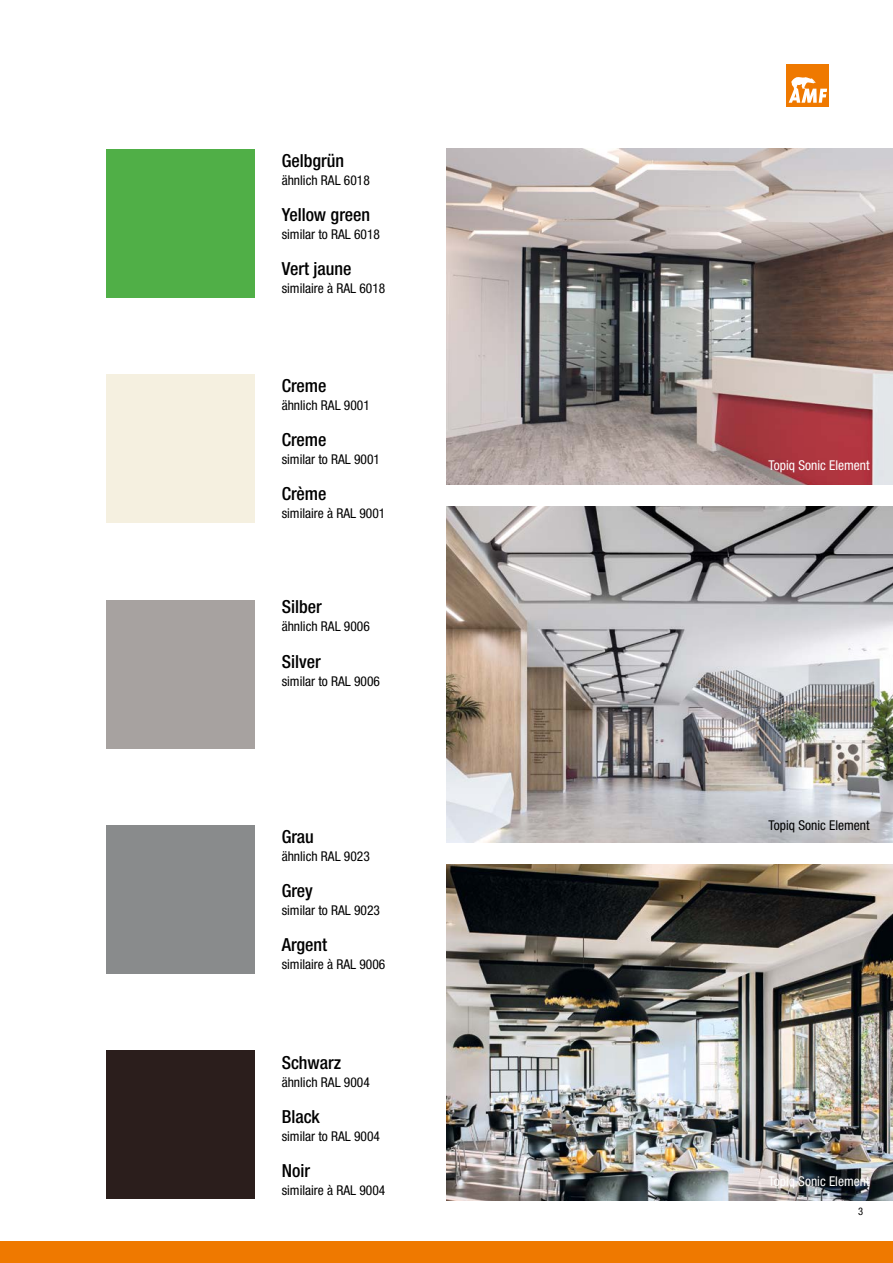
<style>
.page{position:relative;width:893px;height:1263px;background:#fff}
.page>*{position:absolute;margin:0;border:0;box-sizing:border-box;transform-origin:0 0}
.Technische_Eigenscha{font:500 condensed 18px "Helvetica Neue LT Pro";color:#000}
.Technische_Eigenscha-2{font:condensed 13.5px "Helvetica Neue LT Pro";color:#000}
.Fliesstext{font:condensed 13.5px "Helvetica Neue LT Pro";color:#fff}
.Fliesstext-2{font:condensed 13.5px "Helvetica Neue LT Pro";color:#000}
.t1{font:condensed 10.5px "Helvetica Neue LT Pro";color:#000}
</style>
<div class="page">
<div style="left:0;top:1242px;width:893px;height:21px;background:#ef7900"></div>
<div style="left:787px;top:64px;width:42px;height:42px;background:#ef7900"></div>
<svg style="left:789px;top:77px;width:38px;height:26px"></svg>
<img style="left:446px;top:864px;width:447px;height:336px">
<img style="left:446px;top:149px;width:447px;height:336px">
<img style="left:446px;top:507px;width:447px;height:336px">
<div style="left:106px;top:149px;width:149px;height:149px;background:#50af47"></div>
<div style="left:106px;top:600px;width:149px;height:148px;background:#a7a2a0"></div>
<div style="left:106px;top:374px;width:149px;height:149px;background:#f5f0e0"></div>
<div style="left:106px;top:825px;width:149px;height:149px;background:#898b8c"></div>
<div style="left:106px;top:1050px;width:149px;height:149px;background:#2b1e1c"></div>
<p class="Technische_Eigenscha" style="left:282px;top:150px;width:64px">Gelbgrün</p>
<p class="Technische_Eigenscha-2" style="left:282px;top:172px;width:90px">ähnlich RAL 6018</p>
<p class="Technische_Eigenscha" style="left:282px;top:204px;width:90px">Yellow green</p>
<p class="Technische_Eigenscha-2" style="left:282px;top:226px;width:100px">similar to RAL 6018</p>
<p class="Technische_Eigenscha" style="left:282px;top:258px;width:71px">Vert jaune</p>
<p class="Technische_Eigenscha-2" style="left:282px;top:280px;width:105px">similaire à RAL 6018</p>
<p class="Technische_Eigenscha" style="left:282px;top:375px;width:46px">Creme</p>
<p class="Technische_Eigenscha-2" style="left:282px;top:398px;width:90px">ähnlich RAL 9001</p>
<p class="Technische_Eigenscha" style="left:282px;top:429px;width:46px">Creme</p>
<p class="Technische_Eigenscha-2" style="left:282px;top:452px;width:100px">similar to RAL 9001</p>
<p class="Technische_Eigenscha" style="left:282px;top:483px;width:46px">Crème</p>
<p class="Technische_Eigenscha-2" style="left:282px;top:506px;width:105px">similaire à RAL 9001</p>
<p class="Technische_Eigenscha" style="left:282px;top:595px;width:41px">Silber</p>
<p class="Technische_Eigenscha-2" style="left:282px;top:618px;width:90px">ähnlich RAL 9006</p>
<p class="Technische_Eigenscha" style="left:282px;top:651px;width:41px">Silver</p>
<p class="Technische_Eigenscha-2" style="left:282px;top:673px;width:100px">similar to RAL 9006</p>
<p class="Technische_Eigenscha" style="left:282px;top:826px;width:34px">Grau</p>
<p class="Technische_Eigenscha-2" style="left:282px;top:849px;width:90px">ähnlich RAL 9023</p>
<p class="Technische_Eigenscha" style="left:282px;top:880px;width:33px">Grey</p>
<p class="Technische_Eigenscha-2" style="left:282px;top:903px;width:100px">similar to RAL 9023</p>
<p class="Technische_Eigenscha" style="left:282px;top:934px;width:47px">Argent</p>
<p class="Technische_Eigenscha-2" style="left:282px;top:957px;width:105px">similaire à RAL 9006</p>
<p class="Technische_Eigenscha" style="left:282px;top:1051px;width:61px">Schwarz</p>
<p class="Technische_Eigenscha-2" style="left:282px;top:1074px;width:90px">ähnlich RAL 9004</p>
<p class="Technische_Eigenscha" style="left:282px;top:1105px;width:40px">Black</p>
<p class="Technische_Eigenscha-2" style="left:282px;top:1128px;width:100px">similar to RAL 9004</p>
<p class="Technische_Eigenscha" style="left:282px;top:1159px;width:30px">Noir</p>
<p class="Technische_Eigenscha-2" style="left:282px;top:1182px;width:105px">similaire à RAL 9004</p>
<p class="Fliesstext" style="left:769px;top:457px;width:102px">Topiq Sonic Element</p>
<p class="Fliesstext-2" style="left:769px;top:817px;width:102px">Topiq Sonic Element</p>
<p class="Fliesstext" style="left:769px;top:1173px;width:102px">Topiq Sonic Element</p>
<p class="t1" style="left:858px;top:1205px;width:7px">3</p>
</div>
